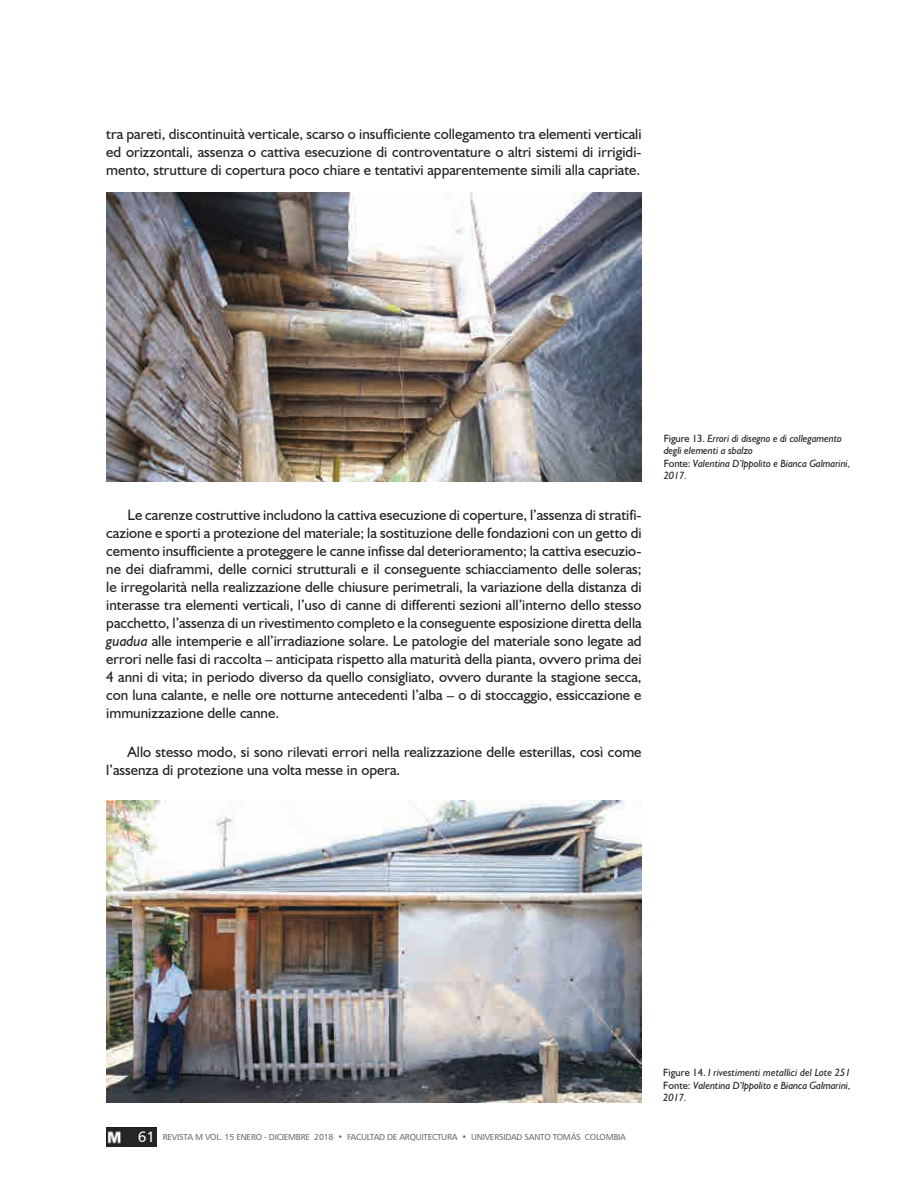
<style>
.page{position:relative;width:918px;height:1188px;background:#fff}
.page>*{position:absolute;margin:0;border:0;box-sizing:border-box;transform-origin:0 0}
.Estilo_texto_interno{font:15px/18px "Humanist 521 BT";color:#231f20;text-align:justify}
.Estilo_Fotos_-_Fuent{font:italic 10.5px/12.6px "Humanist 521 BT";letter-spacing:-.01em;color:#231f20}
.t1{font:8.7px "Humanist 777 BT Roman B";letter-spacing:-.03em;color:#6c6d70}
.s1{font-style:italic}
.s2{font-style:normal}
.s3{font-size:15px;color:#fff}
</style>
<div class="page">
<img style="left:106px;top:192px;width:536px;height:290px">
<img style="left:106px;top:801px;width:536px;height:302px">
<img style="left:106px;top:1127px;width:51px;height:20px">
<p class="Estilo_texto_interno" style="left:106px;top:125px;width:537px">tra pareti, discontinuità verticale, scarso o insufficiente collegamento tra elementi verticali ed orizzontali, assenza o cattiva esecuzione di controventature o altri sistemi di irrigidi&shy;mento, strutture di copertura poco chiare e tentativi apparentemente simili alla capriate.</p>
<p class="Estilo_texto_interno" style="left:106px;top:506px;width:537px;text-indent:21px">Le carenze costruttive includono la cattiva esecuzione di coperture, l’assenza di stratifi&shy;cazione e sporti a protezione del materiale; la sostituzione delle fondazioni con un getto di cemento insufficiente a proteggere le canne infisse dal deterioramento; la cattiva esecuzio&shy;ne dei diaframmi, delle cornici strutturali e il conseguente schiacciamento delle soleras; le irregolarità nella realizzazione delle chiusure perimetrali, la variazione della distanza di interasse tra elementi verticali, l’uso di canne di differenti sezioni all’interno dello stesso pacchetto, l’assenza di un rivestimento completo e la conseguente esposizione diretta della <span class="s1">guadua</span> alle intemperie e all’irradiazione solare. Le patologie del materiale sono legate ad errori nelle fasi di raccolta – anticipata rispetto alla maturità della pianta, ovvero prima dei 4 anni di vita; in periodo diverso da quello consigliato, ovvero durante la stagione secca, con luna calante, e nelle ore notturne antecedenti l’alba – o di stoccaggio, essiccazione e immunizzazione delle canne.</p>
<p class="Estilo_texto_interno" style="left:106px;top:743px;width:537px;text-indent:21px">Allo stesso modo, si sono rilevati errori nella realizzazione delle esterillas, così come l’assenza di protezione una volta messe in opera.</p>
<p class="Estilo_Fotos_-_Fuent" style="left:664px;top:432px;width:180px"><span class="s2">Figure 13.</span> Errori di disegno e di collegamento degli elementi a sbalzo</p>
<p class="Estilo_Fotos_-_Fuent" style="left:664px;top:457px;width:188px"><span class="s2">Fonte:</span> Valentina D’Ippolito e Bianca Galmarini,<br>2017.</p>
<p class="t1" style="left:138px;top:1132px;width:490px"><span class="s3">61</span> REVISTA M VOL. 15 ENERO - DICIEMBRE 2018 • FACULTAD DE ARQUITECTURA • UNIVERSIDAD SANTO TOMÁS COLOMBIA</p>
<p class="Estilo_Fotos_-_Fuent" style="left:663px;top:1066px;width:189px"><span class="s2">Figure 14.</span> I rivestimenti metallici del Lote 251</p>
<p class="Estilo_Fotos_-_Fuent" style="left:663px;top:1079px;width:189px"><span class="s2">Fonte:</span> Valentina D’Ippolito e Bianca Galmarini,<br>2017.</p>
</div>
